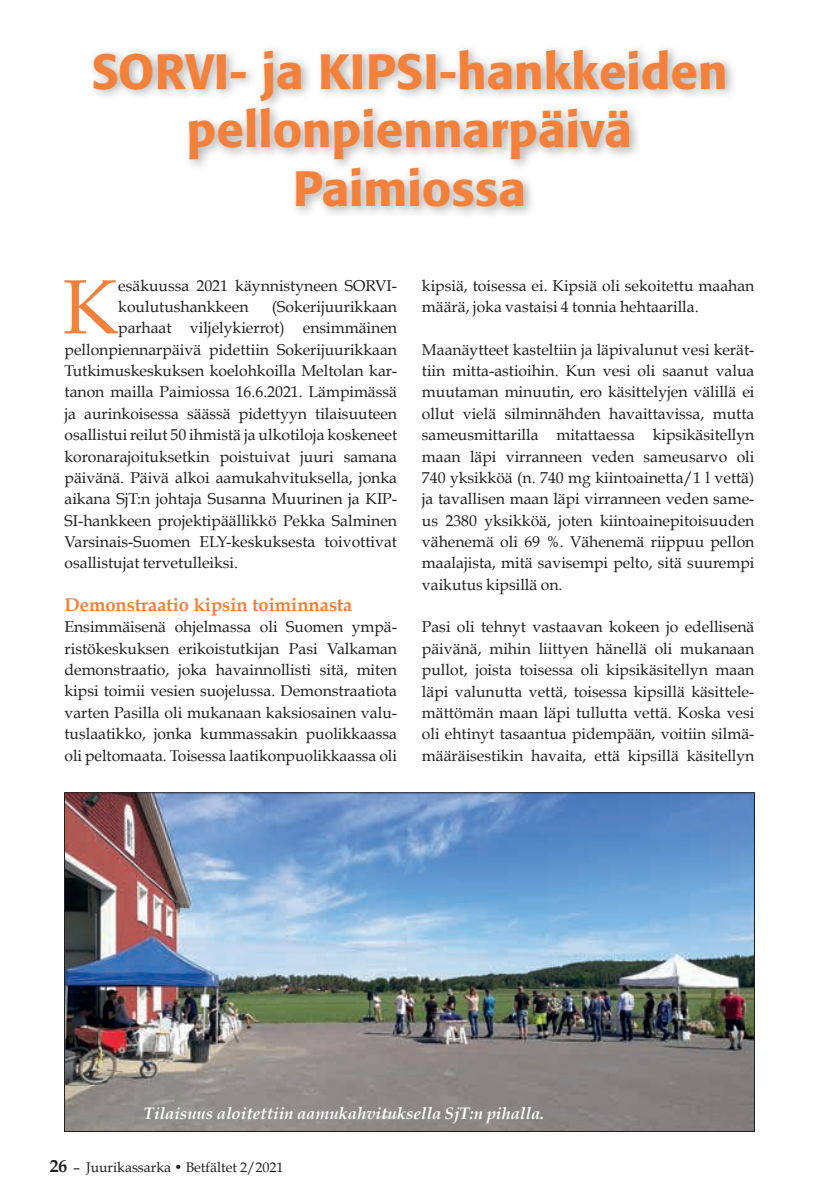
<style>
.page{position:relative;width:819px;height:1191px;background:#fff}
.page>*{position:absolute;margin:0;border:0;box-sizing:border-box;transform-origin:0 0}
.t1{font:76.83px "Book Antiqua";color:#f3813c}
.t2{font:500 49px/58.8px "Formata";color:#f3813c;text-align:center}
.t3{font:700 18.38px "Book Antiqua";color:#f3813c}
.t4{font:italic 700 16.62px "Book Antiqua";color:#fff}
.t5{font:15.75px/21.3px "Book Antiqua";color:#231f20;text-align:justify}
.t6{font:14px "Book Antiqua";color:#231f20}
.s1{font-weight:700;font-size:17.5px}
</style>
<div class="page">
<img style="left:66px;top:794px;width:686px;height:335px">
<div style="left:88px;top:43px;width:649px;height:177px;background:#231f20;opacity:.35"></div>
<h2 class="t2" style="left:91px;top:42px;width:637px">SORVI- ja KIPSI-hankkeiden pellonpiennarpäivä<br>Paimiossa</h2>
<h1 class="t1" style="left:62px;top:259px;width:57px">K</h1>
<p class="t5" style="left:118px;top:274px;width:280px">esäkuussa 2021 käynnistyneen SORVI&shy;koulutushankkeen</p>
<p class="t5" style="left:272px;top:296px;width:127px">(Sokerijuurikkaan</p>
<p class="t5" style="left:118px;top:317px;width:280px">parhaat viljelykierrot) ensimmäinen</p>
<p class="t5" style="left:64px;top:339px;width:334px">pellonpiennarpäivä pidettiin Sokerijuurikkaan</p>
<p class="t5" style="left:64px;top:360px;width:334px">Tutkimuskeskuksen koelohkoilla Meltolan kar-</p>
<p class="t5" style="left:64px;top:381px;width:334px">tanon mailla Paimiossa 16.6.2021. Lämpimässä</p>
<p class="t5" style="left:64px;top:403px;width:334px">ja aurinkoisessa säässä pidettyyn tilaisuuteen</p>
<p class="t5" style="left:64px;top:424px;width:334px">osallistui reilut 50 ihmistä ja ulkotiloja koskeneet</p>
<p class="t5" style="left:64px;top:445px;width:334px">koronarajoituksetkin poistuivat juuri samana</p>
<p class="t5" style="left:64px;top:467px;width:334px">päivänä. Päivä alkoi aamukahvituksella, jonka</p>
<p class="t5" style="left:64px;top:488px;width:334px">aikana SjT:n johtaja Susanna Muurinen ja KIP-</p>
<p class="t5" style="left:64px;top:509px;width:334px">SI-hankkeen projektipäällikkö Pekka Salminen</p>
<p class="t5" style="left:64px;top:531px;width:334px">Varsinais-Suomen ELY-keskuksesta toivottivat</p>
<p class="t5" style="left:64px;top:552px;width:175px">osallistujat tervetulleiksi.</p>
<p class="t3" style="left:64px;top:594px;width:289px">Demonstraatio kipsin toiminnasta</p>
<p class="t5" style="left:64px;top:616px;width:334px">Ensimmäisenä ohjelmassa oli Suomen ympä&shy;ristökeskuksen erikoistutkijan Pasi Valkaman demonstraatio, joka havainnollisti sitä, miten kipsi toimii vesien suojelussa. Demonstraatiota varten Pasilla oli mukanaan kaksiosainen valu&shy;tuslaatikko, jonka kummassakin puolikkaassa oli peltomaata. Toisessa laatikonpuolikkaassa oli</p>
<p class="t5" style="left:422px;top:274px;width:334px">kipsiä, toisessa ei. Kipsiä oli sekoitettu maahan määrä, joka vastaisi 4 tonnia hehtaarilla.</p>
<p class="t5" style="left:422px;top:339px;width:334px">Maanäytteet kasteltiin ja läpivalunut vesi kerät&shy;tiin mitta-astioihin. Kun vesi oli saanut valua muutaman minuutin, ero käsittelyjen välillä ei ollut vielä silminnähden havaittavissa, mutta sameusmittarilla mitattaessa kipsikäsitellyn maan läpi virranneen veden sameusarvo oli 740 yksikköä (n. 740 mg kiintoainetta/1 l vettä) ja tavallisen maan läpi virranneen veden same&shy;us 2380 yksikköä, joten kiintoainepitoisuuden vähenemä oli 69 %. Vähenemä riippuu pellon maalajista, mitä savisempi pelto, sitä suurempi vaikutus kipsillä on.</p>
<p class="t5" style="left:422px;top:616px;width:334px">Pasi oli tehnyt vastaavan kokeen jo edellisenä päivänä, mihin liittyen hänellä oli mukanaan pullot, joista toisessa oli kipsikäsitellyn maan läpi valunutta vettä, toisessa kipsillä käsittele&shy;mättömän maan läpi tullutta vettä. Koska vesi oli ehtinyt tasaantua pidempään, voitiin silmä&shy;määräisestikin havaita, että kipsillä käsitellyn</p>
<p class="t4" style="left:144px;top:1103px;width:402px">Tilaisuus aloitettiin aamukahvituksella SjT:n pihalla.</p>
<p class="t6" style="left:50px;top:1158px;width:235px"><span class="s1">26</span> – Juurikassarka • Betfältet 2/2021</p>
</div>
